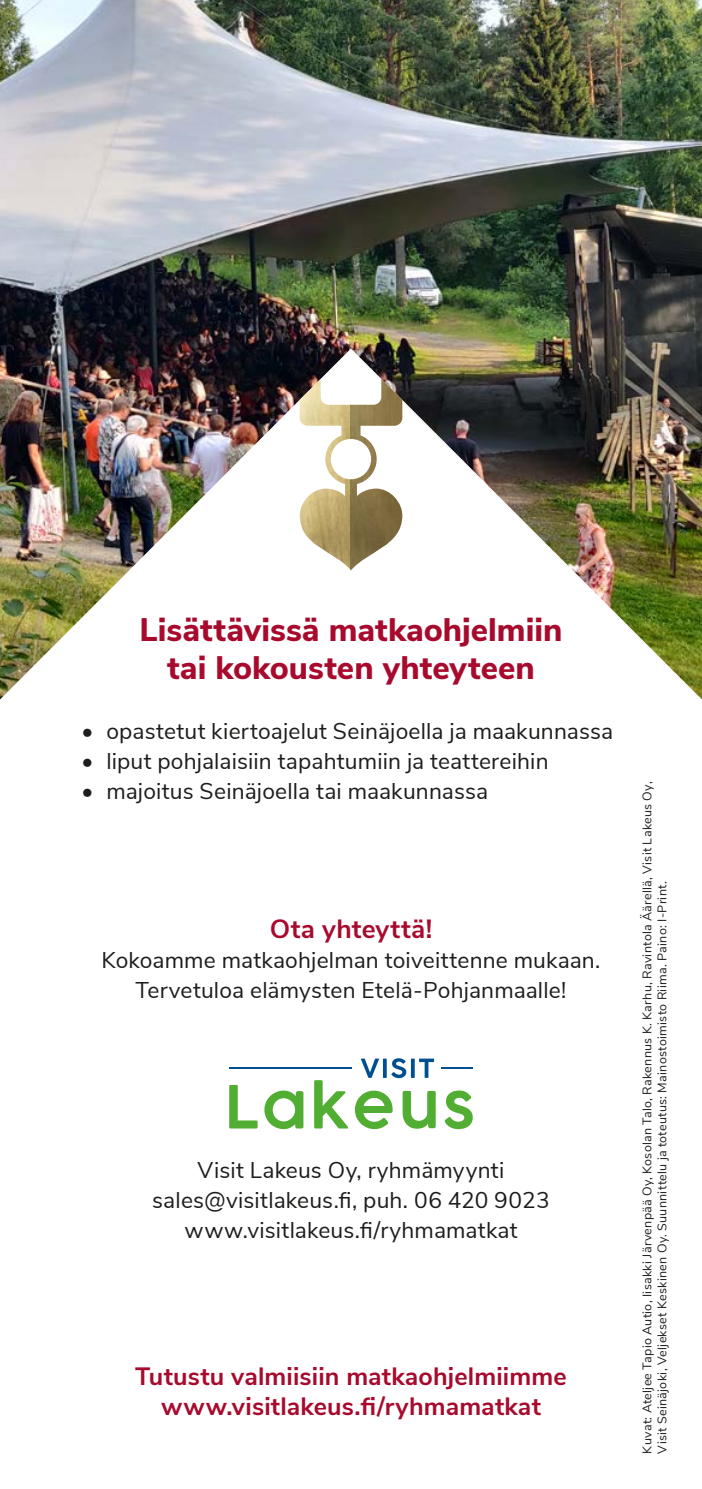
<style>
.page{position:relative;width:702px;height:1489px;background:#fff}
.page>*{position:absolute;margin:0;border:0;box-sizing:border-box;transform-origin:0 0}
.t1{font:800 32.5px/37.5px "Nunito Sans";color:#a70a2d;text-align:center}
.t2{font:700 26.25px "Nunito Sans";letter-spacing:.015em;color:#a70a2d}
.t3{font:700 25px "Nunito Sans";letter-spacing:.005em;color:#a70a2d}
.t4{font:22.75px/30px "Nunito Sans";letter-spacing:.005em;color:#1d1d1b;text-align:center}
.t5{font:12.5px/15px "Nunito Sans";letter-spacing:.025em;color:#1d1d1b}
</style>
<div class="page">
<hr style="left:441px;top:1067px;width:31px;height:1px;background:#005091">
<hr style="left:229px;top:1067px;width:123px;height:1px;background:#005091">
<img style="left:0;top:0;width:702px;height:348px">
<img style="left:0;top:348px;width:702px;height:352px">
<img style="left:299px;top:379px;width:52px;height:109px">
<svg style="left:351px;top:379px;width:51px;height:109px"></svg>
<img style="left:299px;top:488px;width:52px;height:82px">
<svg style="left:351px;top:488px;width:51px;height:82px;fill:#7e6c41"></svg>
<svg style="left:444px;top:1090px;width:28px;height:39px"></svg>
<svg style="left:355px;top:1090px;width:80px;height:39px"></svg>
<svg style="left:264px;top:1080px;width:84px;height:49px"></svg>
<svg style="left:229px;top:1084px;width:28px;height:44px"></svg>
<svg style="left:361px;top:1058px;width:73px;height:20px"></svg>
<p class="t1" style="left:139px;top:609px;width:424px">Lisättävissä matkaohjelmiin tai kokousten yhteyteen</p>
<p class="t4" style="left:81px;top:714px;width:533px">• opastetut kiertoajelut Seinäjoella ja maakunnassa</p>
<p class="t4" style="left:81px;top:744px;width:468px">• liput pohjalaisiin tapahtumiin ja teattereihin</p>
<p class="t4" style="left:81px;top:774px;width:408px">• majoitus Seinäjoella tai maakunnassa</p>
<p class="t2" style="left:270px;top:909px;width:164px">Ota yhteyttä!</p>
<p class="t4" style="left:101px;top:943px;width:500px">Kokoamme matkaohjelman toiveittenne mukaan.<br>Tervetuloa elämysten Etelä-Pohjanmaalle!</p>
<p class="t4" style="left:198px;top:1153px;width:308px">Visit Lakeus Oy, ryhmämyynti</p>
<p class="t4" style="left:152px;top:1183px;width:399px">sales@visitlakeus.fi, puh. 06 420 9023 www.visitlakeus.fi/ryhmamatkat</p>
<p class="t3" style="left:135px;top:1357px;width:433px">Tutustu valmiisiin matkaohjelmiimme</p>
<p class="t3" style="left:161px;top:1387px;width:381px">www.visitlakeus.fi/ryhmamatkat</p>
<p class="t5" style="left:639px;top:1453px;width:673px;rotate:-90deg">Kuvat: Ateljee Tapio Autio, Iisakki Järvenpää Oy, Kosolan Talo, Rakennus K. Karhu, Ravintola Äärellä, Visit Lakeus Oy,<br>Visit Seinäjoki, Veljekset Keskinen Oy. Suunnittelu ja toteutus: Mainostoimisto Riima. Paino: I-Print.</p>
</div>
